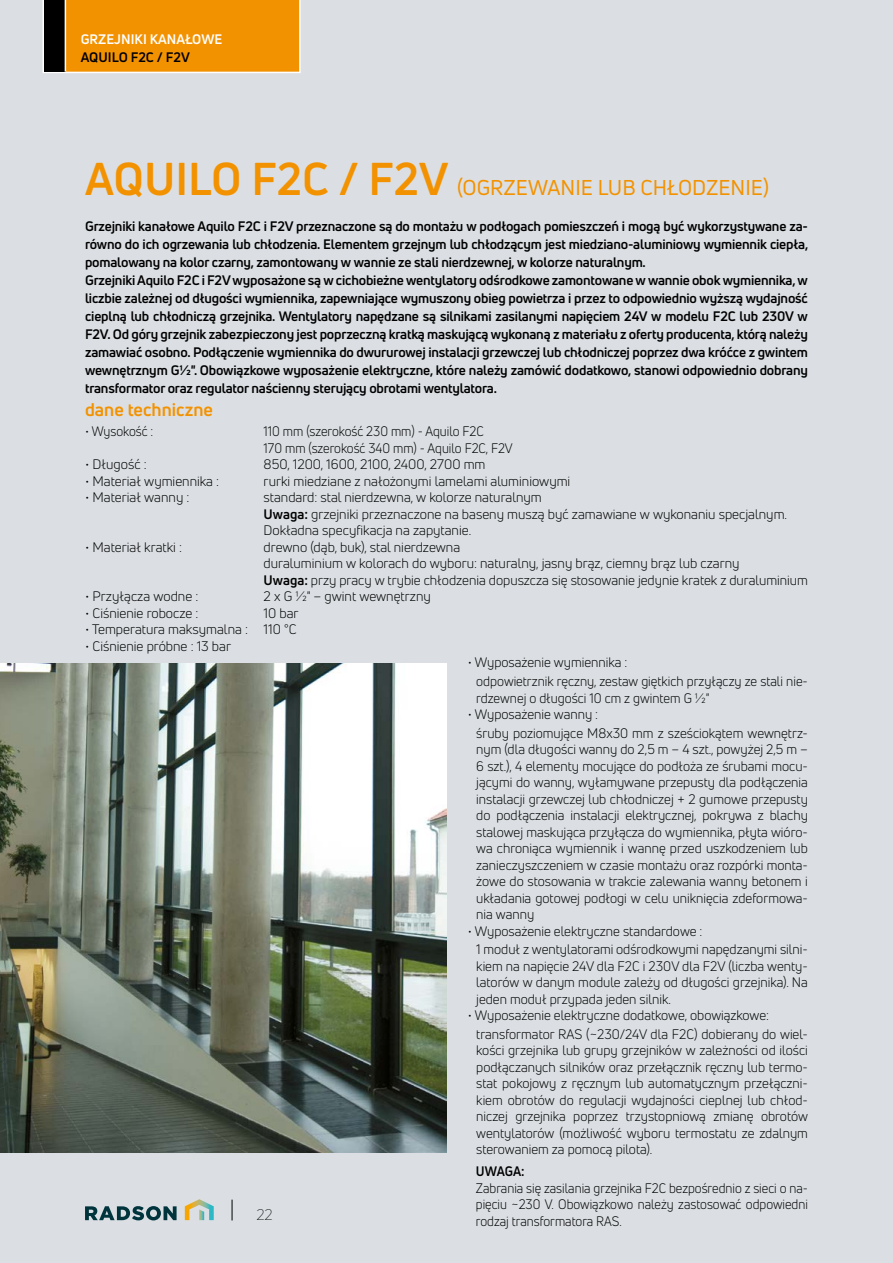
<style>
.page{position:relative;width:893px;height:1263px;background:#dbdfe3}
.page>*{position:absolute;margin:0;border:0;box-sizing:border-box;transform-origin:0 0}
.t1{font:21px "Uni Neue";color:#f39200}
.t2{font:700 18px "Uni Neue";color:#f39200}
.t3{font:300 15px "Uni Neue";color:#000}
.t4{font:13.5px/16.5px "Uni Neue";color:#000}
.t5{font:700 13.5px/18px "Uni Neue";letter-spacing:-.015em;color:#000}
.t6{font:13.5px/16.5px "Uni Neue";color:#000;scale:.94 1}
.t7{font:13.5px "Uni Neue";color:#000;scale:.96 1}
.t8{font:700 13.5px "Uni Neue";color:#fff}
.t9{font:700 13.5px "Uni Neue";letter-spacing:-.015em;color:#000;scale:.94 1}
.s1{font-weight:700;font-size:45px}
.s2{font-weight:700}
</style>
<div class="page">
<div style="left:42px;top:0;width:259px;height:73px;background:#f39200"></div>
<div style="left:44px;top:0;width:21px;height:72px;background:#000"></div>
<hr style="left:65px;top:0;width:1px;height:72px;background:#fff">
<img style="left:0;top:663px;width:446px;height:489px">
<svg style="left:85px;top:1199px;width:129px;height:21px"></svg>
<svg style="left:232px;top:1199px;width:1px;height:21px"></svg>
<p class="t8" style="left:81px;top:31px;width:143px">GRZEJNIKI KANAŁOWE</p>
<p class="t5" style="left:81px;top:48px;width:110px">AQUILO F2C / F2V</p>
<h1 class="t1" style="left:85px;top:175px;width:686px"><span class="s1">AQUILO F2C / F2V</span> (OGRZEWANIE LUB CHŁODZENIE)</h1>
<p class="t5" style="left:85px;top:217px;width:725px">Grzejniki kanałowe Aquilo F2C i F2V przeznaczone są do montażu w podłogach pomieszczeń i mogą być wykorzystywane za&shy;równo do ich ogrzewania lub chłodzenia. Elementem grzejnym lub chłodzącym jest miedziano-aluminiowy wymiennik ciepła, pomalowany na kolor czarny, zamontowany w wannie ze stali nierdzewnej, w kolorze naturalnym.<br>Grzejniki Aquilo F2C i F2V wyposażone są w cichobieżne wentylatory odśrodkowe zamontowane w wannie obok wymiennika, w liczbie zależnej od długości wymiennika, zapewniające wymuszony obieg powietrza i przez to odpowiednio wyższą wydajność cieplną lub chłodniczą grzejnika. Wentylatory napędzane są silnikami zasilanymi napięciem 24V w modelu F2C lub 230V w F2V. Od góry grzejnik zabezpieczony jest poprzeczną kratką maskującą wykonaną z materiału z oferty producenta, którą należy zamawiać osobno. Podłączenie wymiennika do dwururowej instalacji grzewczej lub chłodniczej poprzez dwa króćce z gwintem wewnętrznym G½". Obowiązkowe wyposażenie elektryczne, które należy zamówić dodatkowo, stanowi odpowiednio dobrany transformator oraz regulator naścienny sterujący obrotami wentylatora.</p>
<h2 class="t2" style="left:85px;top:398px;width:129px">dane techniczne</h2>
<p class="t6" style="left:85px;top:423px;width:74px">• Wysokość :</p>
<p class="t6" style="left:264px;top:423px;width:267px">110 mm (szerokość 230 mm) - Aquilo F2C<br>170 mm (szerokość 340 mm) - Aquilo F2C, F2V</p>
<p class="t4" style="left:85px;top:456px;width:63px">• Długość :</p>
<p class="t4" style="left:264px;top:456px;width:223px">850, 1200, 1600, 2100, 2400, 2700 mm</p>
<p class="t4" style="left:85px;top:473px;width:136px">• Materiał wymiennika :</p>
<p class="t4" style="left:264px;top:473px;width:308px">rurki miedziane z nałożonymi lamelami aluminiowymi</p>
<p class="t4" style="left:85px;top:489px;width:106px">• Materiał wanny :</p>
<p class="t4" style="left:264px;top:489px;width:525px">standard: stal nierdzewna, w kolorze naturalnym<br><span class="s2">Uwaga:</span> grzejniki przeznaczone na baseny muszą być zamawiane w wykonaniu specjalnym.<br>Dokładna specyfikacja na zapytanie.</p>
<p class="t4" style="left:85px;top:539px;width:99px">• Materiał kratki :</p>
<p class="t4" style="left:264px;top:539px;width:546px">drewno (dąb, buk), stal nierdzewna<br>duraluminium w kolorach do wyboru: naturalny, jasny brąz, ciemny brąz lub czarny<br><span class="s2">Uwaga:</span> przy pracy w trybie chłodzenia dopuszcza się stosowanie jedynie kratek z duraluminium</p>
<p class="t4" style="left:85px;top:588px;width:115px">• Przyłącza wodne :</p>
<p class="t4" style="left:264px;top:588px;width:169px">2 x G ½" – gwint wewnętrzny</p>
<p class="t4" style="left:85px;top:605px;width:115px">• Ciśnienie robocze :</p>
<p class="t4" style="left:264px;top:605px;width:37px">10 bar</p>
<p class="t4" style="left:85px;top:621px;width:213px">• Temperatura maksymalna : 110 °C</p>
<p class="t4" style="left:85px;top:638px;width:148px">• Ciśnienie próbne : 13 bar</p>
<p class="t4" style="left:476px;top:653px;width:333px;line-height:18.6px;text-indent:-9px">• Wyposażenie wymiennika :<br>odpowietrznik ręczny, zestaw giętkich przyłączy ze stali nie-</p>
<p class="t7" style="left:476px;top:690px;width:245px">rdzewnej o długości 10 cm z gwintem G ½"</p>
<p class="t4" style="left:476px;top:705px;width:333px;line-height:18.6px;text-indent:-9px">• Wyposażenie wanny :<br>śruby poziomujące M8x30 mm z sześciokątem wewnętrz-</p>
<p class="t4" style="left:476px;top:741px;width:333px;text-align:justify">nym (dla długości wanny do 2,5 m – 4 szt., powyżej 2,5 m – 6 szt.), 4 elementy mocujące do podłoża ze śrubami mocu&shy;jącymi do wanny, wyłamywane przepusty dla podłączenia instalacji grzewczej lub chłodniczej + 2 gumowe przepusty do podłączenia instalacji elektrycznej, pokrywa z blachy stalowej maskująca przyłącza do wymiennika, płyta wióro&shy;wa chroniąca wymiennik i wannę przed uszkodzeniem lub zanieczyszczeniem w czasie montażu oraz rozpórki monta&shy;żowe do stosowania w trakcie zalewania wanny betonem i układania gotowej podłogi w celu uniknięcia zdeformowa&shy;nia wanny</p>
<p class="t4" style="left:476px;top:921px;width:333px;line-height:18.6px;text-indent:-9px">• Wyposażenie elektryczne standardowe :<br>1 moduł z wentylatorami odśrodkowymi napędzanymi silni-</p>
<p class="t4" style="left:476px;top:958px;width:333px;text-align:justify">kiem na napięcie 24V dla F2C i 230V dla F2V (liczba wenty&shy;latorów w danym module zależy od długości grzejnika). Na jeden moduł przypada jeden silnik.</p>
<p class="t4" style="left:476px;top:1006px;width:333px;line-height:18.6px;text-indent:-9px">• Wyposażenie elektryczne dodatkowe, obowiązkowe: transformator RAS (~230/24V dla F2C) dobierany do wiel-</p>
<p class="t4" style="left:476px;top:1042px;width:333px;text-align:justify">kości grzejnika lub grupy grzejników w zależności od ilości podłączanych silników oraz przełącznik ręczny lub termo&shy;stat pokojowy z ręcznym lub automatycznym przełączni&shy;kiem obrotów do regulacji wydajności cieplnej lub chłod&shy;niczej grzejnika poprzez trzystopniową zmianę obrotów wentylatorów (możliwość wyboru termostatu ze zdalnym sterowaniem za pomocą pilota).</p>
<p class="t9" style="left:476px;top:1163px;width:53px">UWAGA:</p>
<p class="t6" style="left:476px;top:1180px;width:355px;text-align:justify">Zabrania się zasilania grzejnika F2C bezpośrednio z sieci o na&shy;pięciu ~230 V. Obowiązkowo należy zastosować odpowiedni rodzaj transformatora RAS.</p>
<p class="t3" style="left:242px;top:1206px;width:18px">22</p>
<p class="t3" style="left:256px;top:1206px;width:18px">22</p>
</div>
